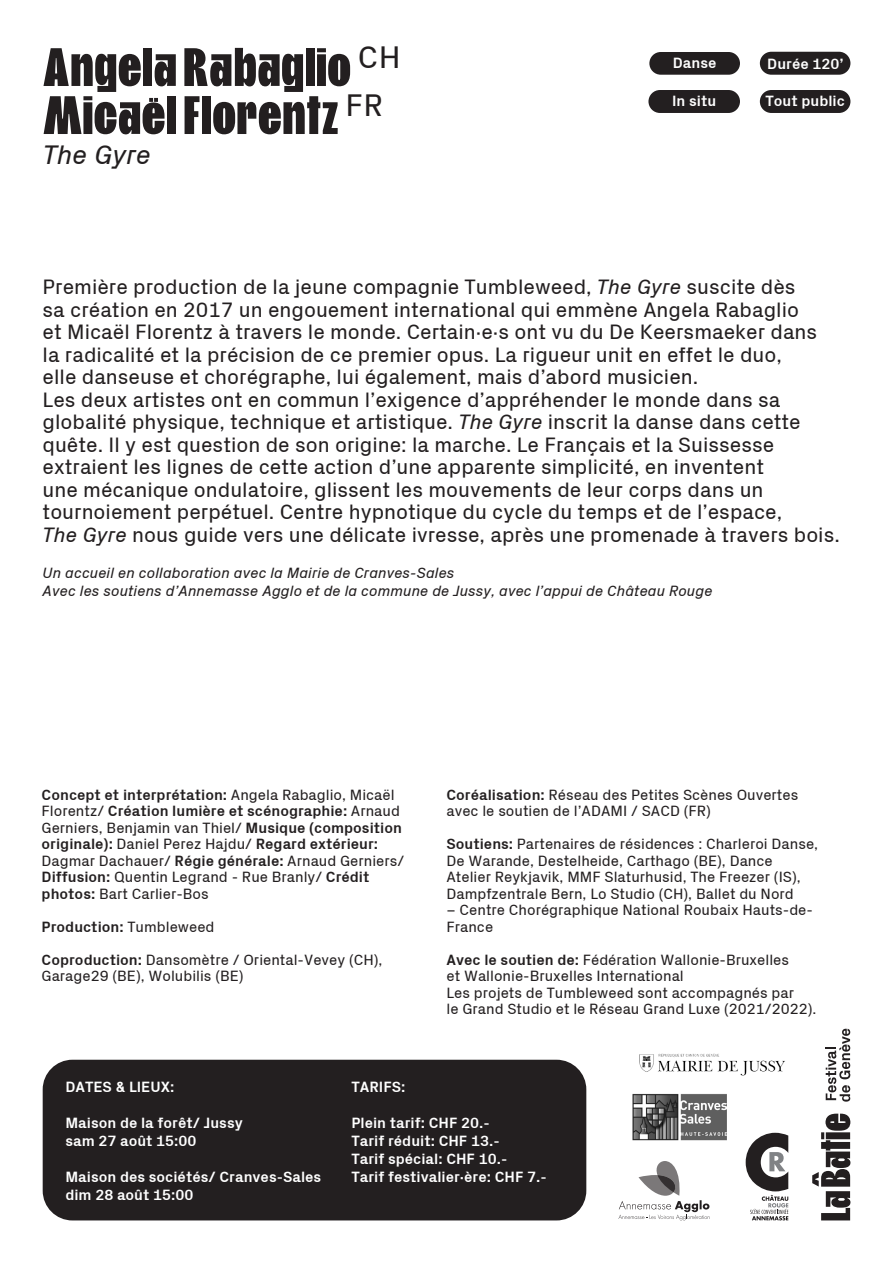
<style>
.page{position:relative;width:893px;height:1263px;background:#fff}
.page>*{position:absolute;margin:0;border:0;box-sizing:border-box;transform-origin:0 0}
.t1{font:54px "Git Sans";letter-spacing:.02em;color:#231f20}
.t2{font:italic 27px "Px Grotesk";color:#231f20}
.t3{font:21px/22.5px "Px Grotesk";color:#231f20}
.t4{font:15px/16.5px "Px Grotesk";color:#231f20}
.t5{font:700 15px/18px "Px Grotesk";color:#fff}
.t6{font:italic 15px "Px Grotesk";color:#231f20}
.t7{font:700 15px "Px Grotesk";color:#231f20}
.s1{font-style:italic}
.s2{font-weight:700}
.s3{font-weight:400}
</style>
<div class="page">
<svg style="left:812px;top:1114px;width:39px;height:106px"></svg>
<svg style="left:826px;top:1029px;width:24px;height:73px"></svg>
<div style="left:649px;top:52px;width:91px;height:23px;background:#231f20;border-radius:11px"></div>
<div style="left:760px;top:52px;width:90px;height:23px;background:#231f20;border-radius:11px"></div>
<div style="left:760px;top:90px;width:90px;height:23px;background:#231f20;border-radius:11px"></div>
<div style="left:648px;top:90px;width:92px;height:23px;background:#231f20;border-radius:11px"></div>
<div style="left:43px;top:1060px;width:543px;height:160px;background:#231f20;border-radius:30px"></div>
<svg style="left:746px;top:1133px;width:42px;height:87px"></svg>
<svg style="left:618px;top:1161px;width:92px;height:59px"></svg>
<img style="left:633px;top:1093px;width:93px;height:47px">
<img style="left:639px;top:1053px;width:146px;height:23px">
<p class="t1" style="left:43px;top:42px;width:359px">Angela Rabaglio <sup>CH</sup></p>
<p class="t1" style="left:43px;top:90px;width:342px">Micaël Florentz <sup>FR</sup></p>
<p class="t2" style="left:43px;top:140px;width:110px">The Gyre</p>
<p class="t5" style="left:673px;top:54px;width:45px">Danse</p>
<p class="t5" style="left:767px;top:54px;width:78px">Durée 120’</p>
<p class="t5" style="left:672px;top:91px;width:46px">In situ</p>
<p class="t5" style="left:765px;top:91px;width:81px">Tout public</p>
<p class="t3" style="left:43px;top:275px;width:776px">Première production de la jeune compagnie Tumbleweed, <span class="s1">The Gyre</span> suscite dès sa création en 2017 un engouement international qui emmène Angela Rabaglio et Micaël Florentz à travers le monde. Certain·e·s ont vu du De Keersmaeker dans la radicalité et la précision de ce premier opus. La rigueur unit en effet le duo, elle danseuse et chorégraphe, lui également, mais d’abord musicien.</p>
<p class="t3" style="left:43px;top:388px;width:799px">Les deux artistes ont en commun l’exigence d’appréhender le monde dans sa globalité physique, technique et artistique. <span class="s1">The Gyre</span> inscrit la danse dans cette quête. Il y est question de son origine: la marche. Le Français et la Suissesse extraient les lignes de cette action d’une apparente simplicité, en inventent<br>une mécanique ondulatoire, glissent les mouvements de leur corps dans un tournoiement perpétuel. Centre hypnotique du cycle du temps et de l’espace,<br><span class="s1">The Gyre</span> nous guide vers une délicate ivresse, après une promenade à travers bois.</p>
<p class="t6" style="left:43px;top:564px;width:413px">Un accueil en collaboration avec la Mairie de Cranves-Sales</p>
<p class="t6" style="left:43px;top:582px;width:671px">Avec les soutiens d’Annemasse Agglo et de la commune de Jussy, avec l’appui de Château Rouge</p>
<p class="t4" style="left:42px;top:786px;width:364px"><span class="s2">Concept et interprétation:</span> Angela Rabaglio, Micaël Florentz/ <span class="s2">Création lumière et scénographie:</span> Arnaud Gerniers, Benjamin van Thiel/ <span class="s2">Musique (composition originale):</span> Daniel Perez Hajdu/ <span class="s2">Regard extérieur:<br></span>Dagmar Dachauer/ <span class="s2">Régie générale:</span> Arnaud Gerniers/ <span class="s2">Diffusion:</span> Quentin Legrand - Rue Branly/ <span class="s2">Crédit photos:</span> Bart Carlier-Bos</p>
<p class="t7" style="left:42px;top:917px;width:174px">Production: <span class="s3">Tumbleweed</span></p>
<p class="t4" style="left:42px;top:951px;width:342px"><span class="s2">Coproduction:</span> Dansomètre / Oriental-Vevey (CH),<br>Garage29 (BE), Wolubilis (BE)</p>
<p class="t4" style="left:446px;top:786px;width:353px"><span class="s2">Coréalisation:</span> Réseau des Petites Scènes Ouvertes avec le soutien de l’ADAMI / SACD (FR)</p>
<p class="t4" style="left:446px;top:835px;width:373px"><span class="s2">Soutiens:</span> Partenaires de résidences : Charleroi Danse, De Warande, Destelheide, Carthago (BE), Dance Atelier Reykjavik, MMF Slaturhusid, The Freezer (IS), Dampfzentrale Bern, Lo Studio (CH), Ballet du Nord</p>
<p class="t4" style="left:446px;top:901px;width:368px">– Centre Chorégraphique National Roubaix Hauts-de-<br>France</p>
<p class="t4" style="left:446px;top:951px;width:344px"><span class="s2">Avec le soutien de:</span> Fédération Wallonie-Bruxelles et Wallonie-Bruxelles International</p>
<p class="t4" style="left:446px;top:984px;width:371px">Les projets de Tumbleweed sont accompagnés par<br>le Grand Studio et le Réseau Grand Luxe (2021/2022).</p>
<p class="t5" style="left:65px;top:1077px;width:110px">DATES &amp; LIEUX:</p>
<p class="t5" style="left:65px;top:1113px;width:179px">Maison de la forêt/ Jussy</p>
<p class="t5" style="left:65px;top:1131px;width:133px">sam 27 août 15:00</p>
<p class="t5" style="left:65px;top:1167px;width:258px">Maison des sociétés/ Cranves-Sales dim 28 août 15:00</p>
<p class="t5" style="left:351px;top:1077px;width:56px">TARIFS:</p>
<p class="t5" style="left:351px;top:1113px;width:140px">Plein tarif: CHF 20.-</p>
<p class="t5" style="left:351px;top:1131px;width:150px">Tarif réduit: CHF 13.-</p>
<p class="t5" style="left:351px;top:1149px;width:157px">Tarif spécial: CHF 10.-</p>
<p class="t5" style="left:351px;top:1167px;width:197px">Tarif festivalier·ère: CHF 7.-</p>
</div>
